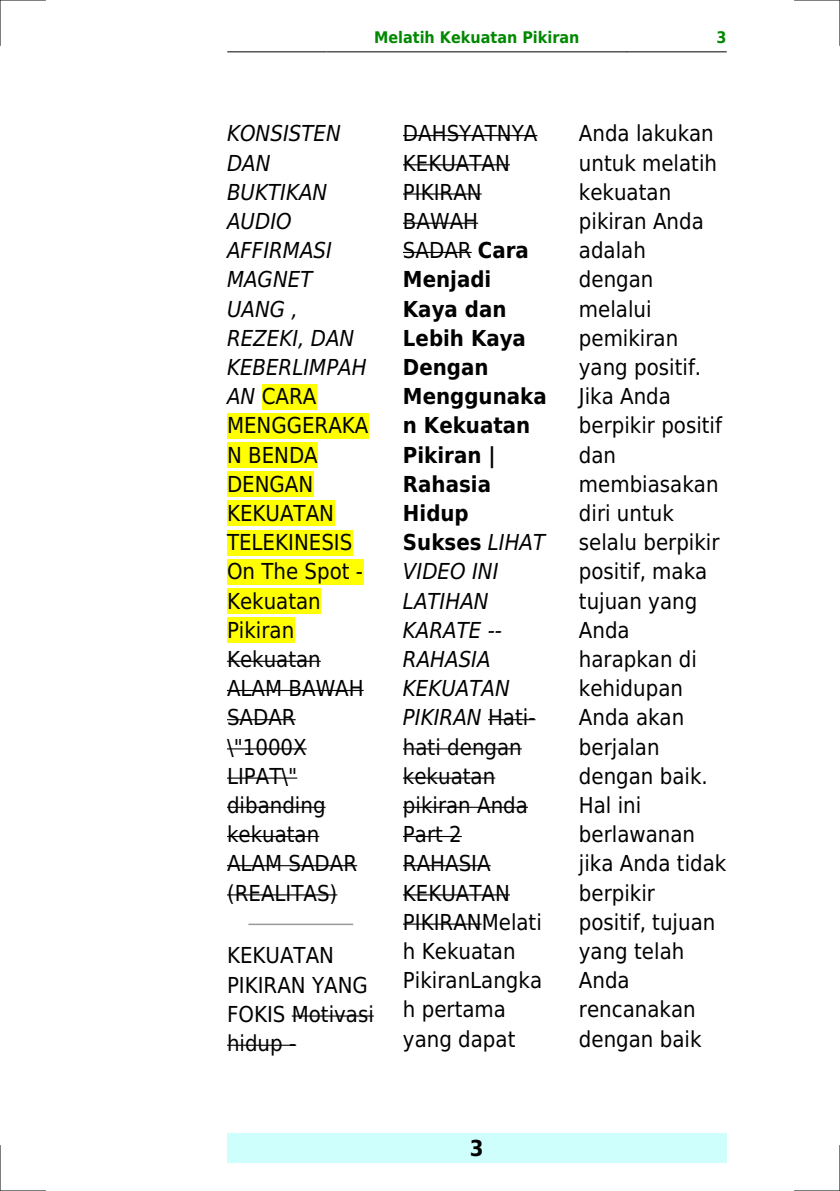
<style>
.page{position:relative;width:840px;height:1191px;background:#fff}
.page>*{position:absolute;margin:0;border:0;box-sizing:border-box;transform-origin:0 0}
.t1{font:22px/29.2px "DejaVu Sans Condensed";color:#000}
.t2{font:700 22px "DejaVu Sans Condensed";color:#000}
.t3{font:700 16px "DejaVu Sans Condensed";color:#080}
.s1{font-style:italic}
.s2{font-weight:700}
</style>
<div class="page">
<hr style="left:227px;top:51px;width:99px;height:1px;background:#000">
<hr style="left:327px;top:51px;width:299px;height:1px;background:#000">
<hr style="left:626px;top:51px;width:99px;height:1px;background:#000">
<div style="left:227px;top:1133px;width:499px;height:29px;background:#cffffc"></div>
<div style="left:261px;top:384px;width:55px;height:25px;background:#ff0"></div>
<div style="left:227px;top:413px;width:141px;height:25px;background:#ff0"></div>
<div style="left:227px;top:442px;width:91px;height:26px;background:#ff0"></div>
<div style="left:227px;top:471px;width:86px;height:26px;background:#ff0"></div>
<div style="left:227px;top:500px;width:107px;height:26px;background:#ff0"></div>
<div style="left:227px;top:530px;width:125px;height:25px;background:#ff0"></div>
<div style="left:227px;top:559px;width:136px;height:25px;background:#ff0"></div>
<div style="left:227px;top:588px;width:93px;height:26px;background:#ff0"></div>
<div style="left:227px;top:617px;width:67px;height:26px;background:#ff0"></div>
<hr style="left:227px;top:660px;width:93px;height:2px;background:#000">
<hr style="left:227px;top:690px;width:136px;height:1px;background:#000">
<hr style="left:227px;top:719px;width:68px;height:1px;background:#000">
<hr style="left:227px;top:748px;width:79px;height:1px;background:#000">
<hr style="left:227px;top:777px;width:70px;height:1px;background:#000">
<hr style="left:227px;top:806px;width:98px;height:2px;background:#000">
<hr style="left:227px;top:836px;width:92px;height:1px;background:#000">
<hr style="left:227px;top:865px;width:130px;height:1px;background:#000">
<hr style="left:227px;top:894px;width:110px;height:1px;background:#000">
<hr style="left:249px;top:923px;width:103px;height:2px;background:#999">
<hr style="left:291px;top:1015px;width:82px;height:1px;background:#000">
<hr style="left:227px;top:1044px;width:69px;height:1px;background:#000">
<hr style="left:403px;top:135px;width:134px;height:1px;background:#000">
<hr style="left:403px;top:164px;width:106px;height:1px;background:#000">
<hr style="left:403px;top:193px;width:78px;height:2px;background:#000">
<hr style="left:403px;top:223px;width:75px;height:1px;background:#000">
<hr style="left:403px;top:252px;width:68px;height:1px;background:#000">
<hr style="left:487px;top:719px;width:48px;height:1px;background:#000">
<hr style="left:403px;top:748px;width:118px;height:1px;background:#000">
<hr style="left:403px;top:777px;width:92px;height:1px;background:#000">
<hr style="left:403px;top:806px;width:124px;height:2px;background:#000">
<hr style="left:403px;top:836px;width:58px;height:1px;background:#000">
<hr style="left:403px;top:865px;width:87px;height:1px;background:#000">
<hr style="left:403px;top:894px;width:106px;height:1px;background:#000">
<hr style="left:403px;top:923px;width:78px;height:1px;background:#000">
<hr style="left:0;top:0;width:45px;height:1px;background:#000">
<hr style="left:794px;top:0;width:45px;height:1px;background:#000">
<hr style="left:0;top:1190px;width:45px;height:1px;background:#000">
<hr style="left:794px;top:1190px;width:45px;height:1px;background:#000">
<hr style="left:0;top:0;width:1px;height:45px;background:#000">
<hr style="left:0;top:1145px;width:1px;height:46px;background:#000">
<hr style="left:839px;top:0;width:1px;height:45px;background:#000">
<hr style="left:839px;top:1145px;width:1px;height:46px;background:#000">
<p class="t3" style="left:374px;top:29px;width:207px">Melatih Kekuatan Pikiran</p>
<p class="t3" style="left:716px;top:29px;width:12px">3</p>
<p class="t1" style="left:227px;top:119px;width:143px"><span class="s1">KONSISTEN<br>DAN<br>BUKTIKAN<br>AUDIO<br>AFFIRMASI<br>MAGNET<br>UANG ,<br>REZEKI, DAN<br>KEBERLIMPAH<br>AN</span> CARA<br>MENGGERAKA<br>N BENDA<br>DENGAN<br>KEKUATAN<br>TELEKINESIS<br>On The Spot -<br>Kekuatan<br>Pikiran<br>Kekuatan<br>ALAM BAWAH<br>SADAR \"1000X<br>LIPAT\" dibanding kekuatan<br>ALAM SADAR (REALITAS)</p>
<p class="t1" style="left:227px;top:941px;width:148px">KEKUATAN<br>PIKIRAN YANG<br>FOKIS Motivasi hidup -</p>
<p class="t1" style="left:403px;top:119px;width:145px">DAHSYATNYA<br>KEKUATAN<br>PIKIRAN<br>BAWAH<br>SADAR <span class="s2">Cara<br>Menjadi<br>Kaya dan<br>Lebih Kaya<br>Dengan<br>Menggunaka n Kekuatan<br>Pikiran |<br>Rahasia<br>Hidup<br>Sukses</span> <span class="s1">LIHAT<br>VIDEO INI<br>LATIHAN<br>KARATE --<br>RAHASIA<br>KEKUATAN<br>PIKIRAN</span> Hati&shy;hati dengan kekuatan pikiran Anda<br>Part 2<br>RAHASIA<br>KEKUATAN<br>PIKIRANMelati h Kekuatan<br>PikiranLangka h pertama yang dapat</p>
<p class="t1" style="left:578px;top:119px;width:149px">Anda lakukan untuk melatih kekuatan pikiran Anda adalah<br>dengan melalui pemikiran yang positif.<br>Jika Anda berpikir positif dan membiasakan diri untuk selalu berpikir positif, maka tujuan yang<br>Anda harapkan di kehidupan<br>Anda akan berjalan dengan baik.<br>Hal ini berlawanan jika Anda tidak berpikir positif, tujuan yang telah<br>Anda rencanakan dengan baik</p>
<p class="t2" style="left:469px;top:1135px;width:15px">3</p>
</div>
